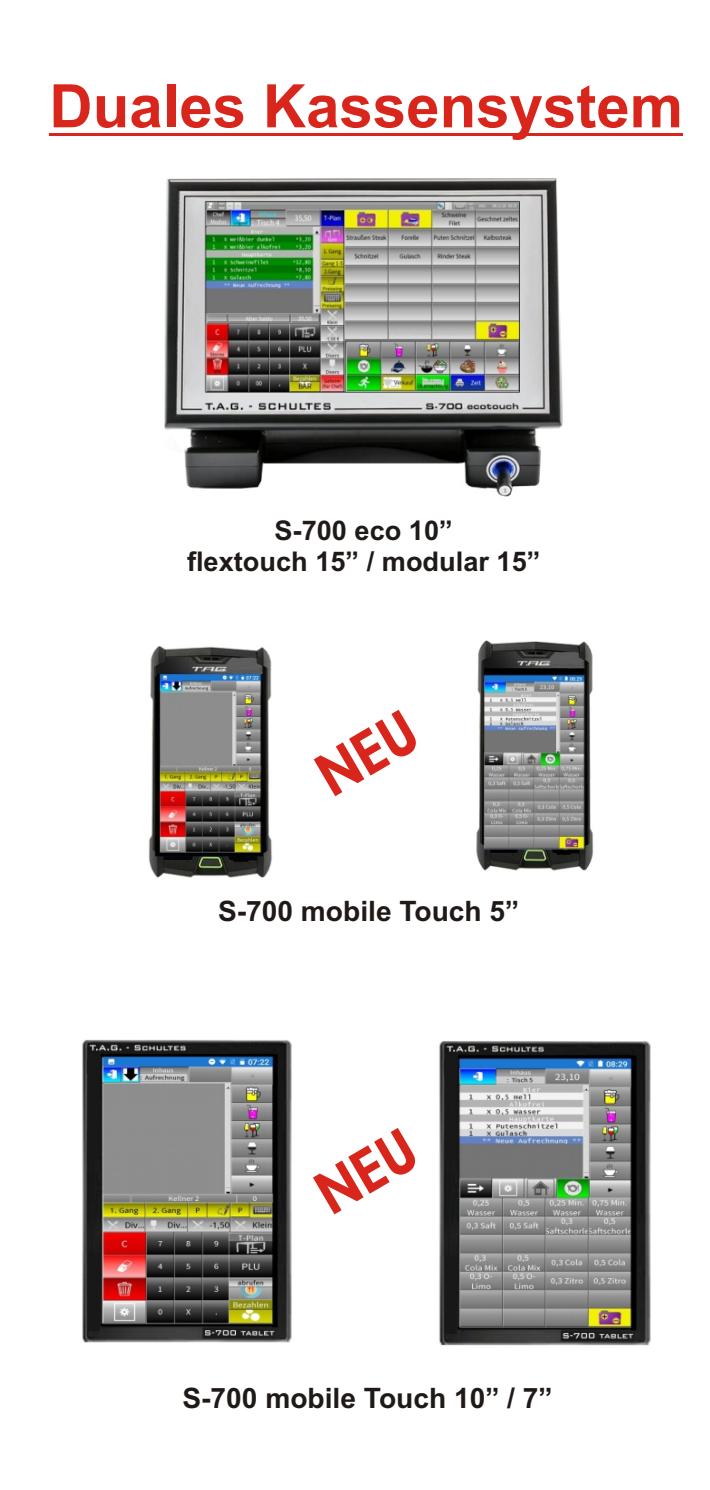
<style>
.page{position:relative;width:710px;height:1490px;background:#fff}
.page>*{position:absolute;margin:0;border:0;box-sizing:border-box;transform-origin:0 0}
.t1{font:700 60px "Arial";color:#d9261c}
.t2{font:700 28.25px "Arial";color:#1f1a17}
.t3{font:700 27.25px/30.2px "Arial";color:#1f1a17;text-align:center}
</style>
<div class="page">
<hr style="left:49px;top:133px;width:634px;height:2px;background:#d9261c">
<img style="left:164px;top:178px;width:399px;height:319px">
<img style="left:476px;top:640px;width:118px;height:231px">
<img style="left:148px;top:646px;width:124px;height:232px">
<img style="left:439px;top:1041px;width:212px;height:305px">
<img style="left:82px;top:1039px;width:210px;height:304px">
<h1 class="t1" style="left:49px;top:84px;width:635px">Duales Kassensystem</h1>
<p class="t3" style="left:187px;top:518px;width:355px">S-700 eco 10”<br>flextouch 15” / modular 15”</p>
<p class="t2" style="left:218px;top:900px;width:303px">S-700 mobile Touch 5”</p>
<p class="t2" style="left:182px;top:1387px;width:372px">S-700 mobile Touch 10” / 7”</p>
</div>
